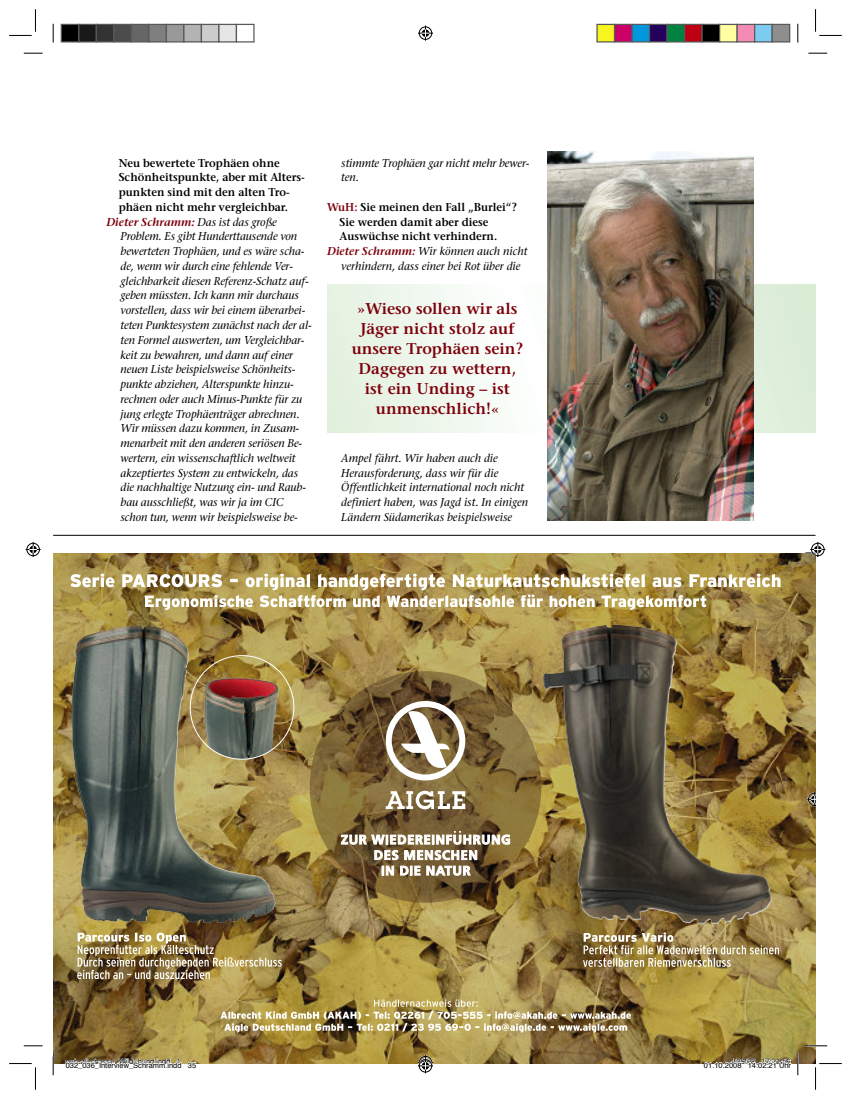
<style>
.page{position:relative;width:851px;height:1099px;background:#fff}
.page>*{position:absolute;margin:0;border:0;box-sizing:border-box;transform-origin:0 0}
.t1{font:600 15.62px/20px "Parey Stone Serif";color:#7d000c;text-align:center}
.t2{font:italic 500 11.38px/14.8px "Parey Stone Serif";letter-spacing:-.005em;color:#000;scale:.96 1}
.t3{font:600 11.38px "Parey Stone Serif";color:#000;scale:.96 1}
.t4{font:italic 600 11.38px "Parey Stone Serif";color:#7d000c;scale:.96 1}
.t5{font:7.5px "Helvetica";color:#000}
.t6{font:7.5px "Helvetica OV ZEPJYB";color:#000}
.s1{font-weight:500;color:#000}
.s2{color:#7d000c}
.s3{font-weight:600;color:#7d000c}
</style>
<div class="page">
<hr style="left:53px;top:535px;width:762px;height:1px;background:#000">
<svg style="left:327px;top:285px;width:488px;height:147px"></svg>
<img style="left:547px;top:152px;width:206px;height:369px">
<img style="left:53px;top:553px;width:762px;height:510px">
<img style="left:309px;top:671px;width:232px;height:231px;border-radius:50%">
<svg style="left:627px;top:932px;width:152px;height:34px"></svg>
<svg style="left:374px;top:850px;width:103px;height:25px"></svg>
<svg style="left:341px;top:772px;width:169px;height:72px"></svg>
<svg style="left:70px;top:573px;width:710px;height:199px"></svg>
<img style="left:74px;top:625px;width:202px;height:298px">
<img style="left:543px;top:624px;width:228px;height:298px">
<img style="left:204px;top:677px;width:75px;height:82px">
<img style="left:78px;top:932px;width:549px;height:100px">
<img style="left:220px;top:999px;width:411px;height:20px">
<svg style="left:807px;top:791px;width:8px;height:15px"></svg>
<svg style="left:24px;top:52px;width:19px;height:2px"></svg>
<svg style="left:808px;top:52px;width:19px;height:2px"></svg>
<svg style="left:24px;top:1045px;width:19px;height:1px"></svg>
<svg style="left:805px;top:1044px;width:22px;height:2px"></svg>
<svg style="left:52px;top:24px;width:2px;height:19px"></svg>
<svg style="left:52px;top:1053px;width:2px;height:22px"></svg>
<svg style="left:797px;top:24px;width:1px;height:19px"></svg>
<svg style="left:9px;top:9px;width:27px;height:27px"></svg>
<svg style="left:9px;top:1063px;width:27px;height:26px"></svg>
<svg style="left:815px;top:9px;width:26px;height:27px"></svg>
<svg style="left:815px;top:1063px;width:26px;height:26px"></svg>
<svg style="left:418px;top:26px;width:15px;height:15px"></svg>
<svg style="left:418px;top:1055px;width:15px;height:18px"></svg>
<svg style="left:26px;top:542px;width:15px;height:15px"></svg>
<svg style="left:805px;top:542px;width:20px;height:15px"></svg>
<div style="left:61px;top:24px;width:18px;height:18px;background:#000"></div>
<div style="left:61px;top:24px;width:18px;height:19px;border:1px solid #595959"></div>
<div style="left:79px;top:24px;width:17px;height:18px;background:#191919"></div>
<div style="left:78px;top:24px;width:19px;height:19px;border:1px solid #595959"></div>
<div style="left:96px;top:24px;width:18px;height:18px;background:#333"></div>
<div style="left:96px;top:24px;width:18px;height:19px;border:1px solid #595959"></div>
<div style="left:114px;top:24px;width:17px;height:18px;background:#4c4c4c"></div>
<div style="left:113px;top:24px;width:19px;height:19px;border:1px solid #595959"></div>
<div style="left:131px;top:24px;width:18px;height:18px;background:#666"></div>
<div style="left:131px;top:24px;width:18px;height:19px;border:1px solid #595959"></div>
<div style="left:149px;top:24px;width:17px;height:18px;background:#7f7f7f"></div>
<div style="left:148px;top:24px;width:19px;height:19px;border:1px solid #595959"></div>
<div style="left:166px;top:24px;width:18px;height:18px;background:#999"></div>
<div style="left:166px;top:24px;width:18px;height:19px;border:1px solid #595959"></div>
<div style="left:184px;top:24px;width:17px;height:18px;background:#b3b3b3"></div>
<div style="left:183px;top:24px;width:19px;height:19px;border:1px solid #595959"></div>
<div style="left:201px;top:24px;width:18px;height:18px;background:#ccc"></div>
<div style="left:201px;top:24px;width:18px;height:19px;border:1px solid #595959"></div>
<div style="left:219px;top:24px;width:17px;height:18px;background:#e6e6e6"></div>
<div style="left:218px;top:24px;width:19px;height:19px;border:1px solid #595959"></div>
<div style="left:236px;top:24px;width:18px;height:19px;border:1px solid #595959"></div>
<div style="left:597px;top:24px;width:17px;height:18px;background:#f7f41e"></div>
<div style="left:596px;top:24px;width:19px;height:19px;border:1px solid #595959"></div>
<div style="left:614px;top:24px;width:18px;height:18px;background:#cc0068"></div>
<div style="left:613px;top:24px;width:19px;height:19px;border:1px solid #595959"></div>
<div style="left:632px;top:24px;width:17px;height:18px;background:#0098dc"></div>
<div style="left:631px;top:24px;width:19px;height:19px;border:1px solid #595959"></div>
<div style="left:649px;top:24px;width:18px;height:18px;background:#22005c"></div>
<div style="left:648px;top:24px;width:19px;height:19px;border:1px solid #595959"></div>
<div style="left:667px;top:24px;width:17px;height:18px;background:#008341"></div>
<div style="left:666px;top:24px;width:19px;height:19px;border:1px solid #595959"></div>
<div style="left:684px;top:24px;width:18px;height:18px;background:#be0013"></div>
<div style="left:683px;top:24px;width:19px;height:19px;border:1px solid #595959"></div>
<div style="left:702px;top:24px;width:17px;height:18px;background:#000"></div>
<div style="left:701px;top:24px;width:19px;height:19px;border:1px solid #595959"></div>
<div style="left:719px;top:24px;width:18px;height:18px;background:#ffffa2"></div>
<div style="left:718px;top:24px;width:19px;height:19px;border:1px solid #595959"></div>
<div style="left:737px;top:24px;width:17px;height:18px;background:#f48bb3"></div>
<div style="left:736px;top:24px;width:19px;height:19px;border:1px solid #595959"></div>
<div style="left:754px;top:24px;width:18px;height:18px;background:#7cccf2"></div>
<div style="left:753px;top:24px;width:19px;height:19px;border:1px solid #595959"></div>
<div style="left:772px;top:24px;width:17px;height:18px;background:#8e8e8e"></div>
<div style="left:771px;top:24px;width:19px;height:19px;border:1px solid #595959"></div>
<svg style="left:65px;top:1058px;width:131px;height:6px"></svg>
<svg style="left:703px;top:1053px;width:95px;height:22px"></svg>
<p class="t3" style="left:119px;top:157px;width:169px">Neu bewertete Trophäen ohne</p>
<p class="t3" style="left:119px;top:171px;width:195px">Schönheitspunkte, aber mit Alters-</p>
<p class="t3" style="left:119px;top:186px;width:180px">punkten sind mit den alten Tro-</p>
<p class="t3" style="left:119px;top:201px;width:178px">phäen nicht mehr vergleichbar.</p>
<p class="t4" style="left:106px;top:215px;width:179px">Dieter Schramm: <span class="s1">Das ist das große</span></p>
<p class="t2" style="left:120px;top:230px;width:185px">Problem. Es gibt Hunderttausende von</p>
<p class="t2" style="left:120px;top:244px;width:193px">bewerteten Trophäen, und es wäre scha-</p>
<p class="t2" style="left:120px;top:259px;width:181px">de, wenn wir durch eine fehlende Ver-</p>
<p class="t2" style="left:120px;top:274px;width:197px">gleichbarkeit diesen Referenz-Schatz auf-</p>
<p class="t2" style="left:120px;top:289px;width:187px">geben müssten. Ich kann mir durchaus</p>
<p class="t2" style="left:120px;top:303px;width:194px">vorstellen, dass wir bei einem überarbei-</p>
<p class="t2" style="left:120px;top:318px;width:201px">teten Punktesystem zunächst nach der al-</p>
<p class="t2" style="left:120px;top:333px;width:193px">ten Formel auswerten, um Vergleichbar-</p>
<p class="t2" style="left:120px;top:348px;width:181px">keit zu bewahren, und dann auf einer</p>
<p class="t2" style="left:120px;top:362px;width:183px">neuen Liste beispielsweise Schönheits-</p>
<p class="t2" style="left:120px;top:377px;width:182px">punkte abziehen, Alterspunkte hinzu-</p>
<p class="t2" style="left:120px;top:392px;width:191px">rechnen oder auch Minus-Punkte für zu</p>
<p class="t2" style="left:120px;top:407px;width:188px">jung erlegte Trophäenträger abrechnen.</p>
<p class="t2" style="left:120px;top:421px;width:188px">Wir müssen dazu kommen, in Zusam-</p>
<p class="t2" style="left:120px;top:436px;width:191px">menarbeit mit den anderen seriösen Be-</p>
<p class="t2" style="left:120px;top:451px;width:184px">wertern, ein wissenschaftlich weltweit</p>
<p class="t2" style="left:120px;top:466px;width:186px">akzeptiertes System zu entwickeln, das</p>
<p class="t2" style="left:120px;top:480px;width:195px">die nach haltige Nutzung ein- und Raub-</p>
<p class="t2" style="left:120px;top:495px;width:171px">bau ausschließt, was wir ja im CIC</p>
<p class="t2" style="left:120px;top:510px;width:186px">schon tun, wenn wir beispielsweise be-</p>
<p class="t2" style="left:341px;top:156px;width:197px">stimmte Trophäen gar nicht mehr bewer&shy;ten.</p>
<p class="t3" style="left:327px;top:201px;width:199px"><span class="s2">WuH:</span> Sie meinen den Fall „Burlei“?</p>
<p class="t3" style="left:339px;top:216px;width:157px">Sie werden damit aber diese</p>
<p class="t3" style="left:339px;top:230px;width:166px">Auswüchse nicht verhindern.</p>
<p class="t2" style="left:327px;top:244px;width:210px"><span class="s3">Dieter Schramm:</span> Wir können auch nicht</p>
<p class="t2" style="left:341px;top:259px;width:188px">verhindern, dass einer bei Rot über die</p>
<h1 class="t1" style="left:351px;top:299px;width:173px">»Wieso sollen wir als<br>Jäger nicht stolz auf unsere Trophäen sein?<br>Dagegen zu wettern, ist ein Unding – ist unmenschlich!«</h1>
<p class="t2" style="left:341px;top:451px;width:196px">Ampel fährt. Wir haben auch die Herausforderung, dass wir für die Öffentlichkeit international noch nicht definiert haben, was Jagd ist. In einigen Ländern Südamerikas beispielsweise</p>
<p class="t6" style="left:66px;top:1058px;width:117px">pub-all-chasse_Wild+hund.indd 1</p>
<p class="t6" style="left:730px;top:1058px;width:62px">4/09/08 17:31:56</p>
<p class="t5" style="left:66px;top:1062px;width:132px">032_036_Interview_Schramm.indd 35</p>
<p class="t5" style="left:703px;top:1062px;width:89px">01.10.2008 14:02:21 Uhr</p>
</div>
